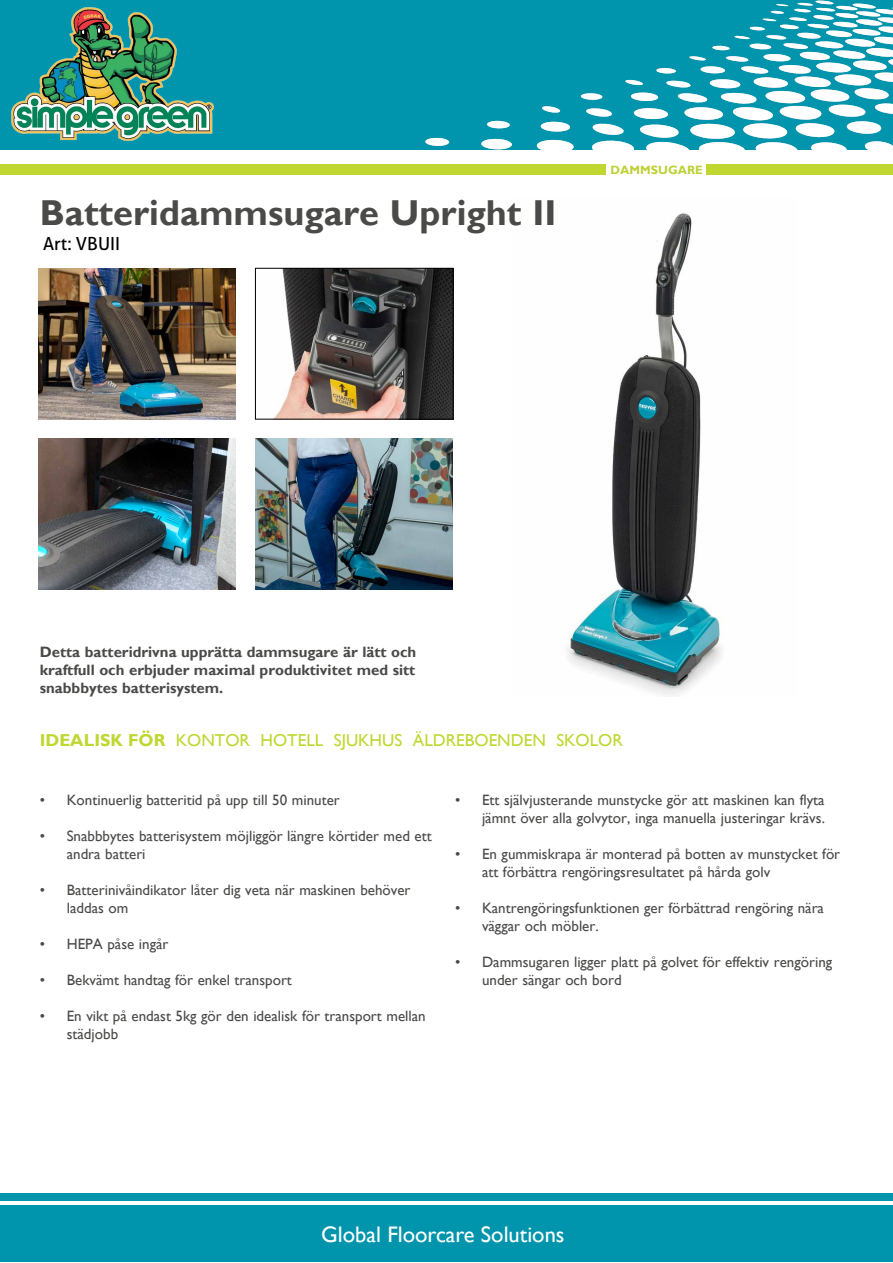
<style>
.page{position:relative;width:893px;height:1263px;background:#fff}
.page>*{position:absolute;margin:0;border:0;box-sizing:border-box;transform-origin:0 0}
.t1{font:700 36px "Gill Sans";color:#4a4a49}
.t2{font:22.5px "Gill Sans";color:#fff}
.t3{font:18px "Aller";color:#000}
.t4{font:17.25px "Gill Sans";color:#bfd730}
.t5{font:15px/18px "Gill Sans";color:#4a4a49}
.t6{font:700 15px/18px "Gill Sans";color:#4a4a49;text-align:justify}
.t7{font:700 12px "Gill Sans";color:#bed136}
.s1{font-style:inherit}
.s2{font-weight:700}
</style>
<div class="page">
<div style="left:0;top:164px;width:606px;height:11px;background:#bfd730"></div>
<div style="left:0;top:0;width:893px;height:149px;background:#0095ad"></div>
<svg style="left:425px;top:1px;width:468px;height:148px"></svg>
<img style="left:567px;top:213px;width:155px;height:482px">
<div style="left:0;top:1194px;width:893px;height:7px;background:#0095ad"></div>
<div style="left:1px;top:1205px;width:892px;height:57px;background:#0095ad"></div>
<div style="left:707px;top:164px;width:186px;height:10px;background:#bfd730"></div>
<img style="left:38px;top:268px;width:198px;height:151px">
<img style="left:275px;top:270px;width:176px;height:147px">
<div style="left:255px;top:268px;width:198px;height:151px;border:1px solid #000"></div>
<img style="left:38px;top:439px;width:198px;height:150px">
<img style="left:256px;top:439px;width:197px;height:150px">
<img style="left:11px;top:7px;width:203px;height:134px">
<h1 class="t1" style="left:40px;top:191px;width:518px">Batteridammsugare <span class="s1">Upright II</span></h1>
<p class="t3" style="left:43px;top:233px;width:79px">Art: VBUII</p>
<p class="t7" style="left:611px;top:163px;width:94px">DAMMSUGARE</p>
<p class="t6" style="left:40px;top:643px;width:378px">Detta batteridrivna upprätta dammsugare är lätt och kraftfull och erbjuder maximal produktivitet med sitt snabbbytes batterisystem.</p>
<p class="t4" style="left:40px;top:730px;width:585px"><span class="s2">IDEALISK FÖR</span> KONTOR HOTELL SJUKHUS ÄLDREBOENDEN SKOLOR</p>
<p class="t5" style="left:40px;top:791px;width:301px">• Kontinuerlig batteritid på upp till 50 minuter</p>
<p class="t5" style="left:67px;top:827px;width:366px;text-indent:-27px">• Snabbbytes batterisystem möjliggör längre körtider med ett andra batteri</p>
<p class="t5" style="left:67px;top:881px;width:345px;text-indent:-27px">• Batterinivåindikator låter dig veta när maskinen behöver laddas om</p>
<p class="t5" style="left:40px;top:935px;width:130px">• HEPA påse ingår</p>
<p class="t5" style="left:40px;top:971px;width:254px">• Bekvämt handtag för enkel transport</p>
<p class="t5" style="left:67px;top:1007px;width:360px;text-indent:-27px">• En vikt på endast 5kg gör den idealisk för transport mellan städjobb</p>
<p class="t5" style="left:455px;top:791px;width:371px;text-align:right">• Ett självjusterande munstycke gör att maskinen kan flyta jämnt över alla golvytor, inga manuella justeringar krävs.</p>
<p class="t5" style="left:482px;top:845px;width:360px;text-indent:-27px">• En gummiskrapa är monterad på botten av munstycket för att förbättra rengöringsresultatet på hårda golv</p>
<p class="t5" style="left:482px;top:899px;width:344px;text-indent:-27px">• Kantrengöringsfunktionen ger förbättrad rengöring nära väggar och möbler.</p>
<p class="t5" style="left:482px;top:953px;width:352px;text-indent:-27px">• Dammsugaren ligger platt på golvet för effektiv rengöring under sängar och bord</p>
<h2 class="t2" style="left:321px;top:1221px;width:245px">Global Floorcare Solutions</h2>
</div>
